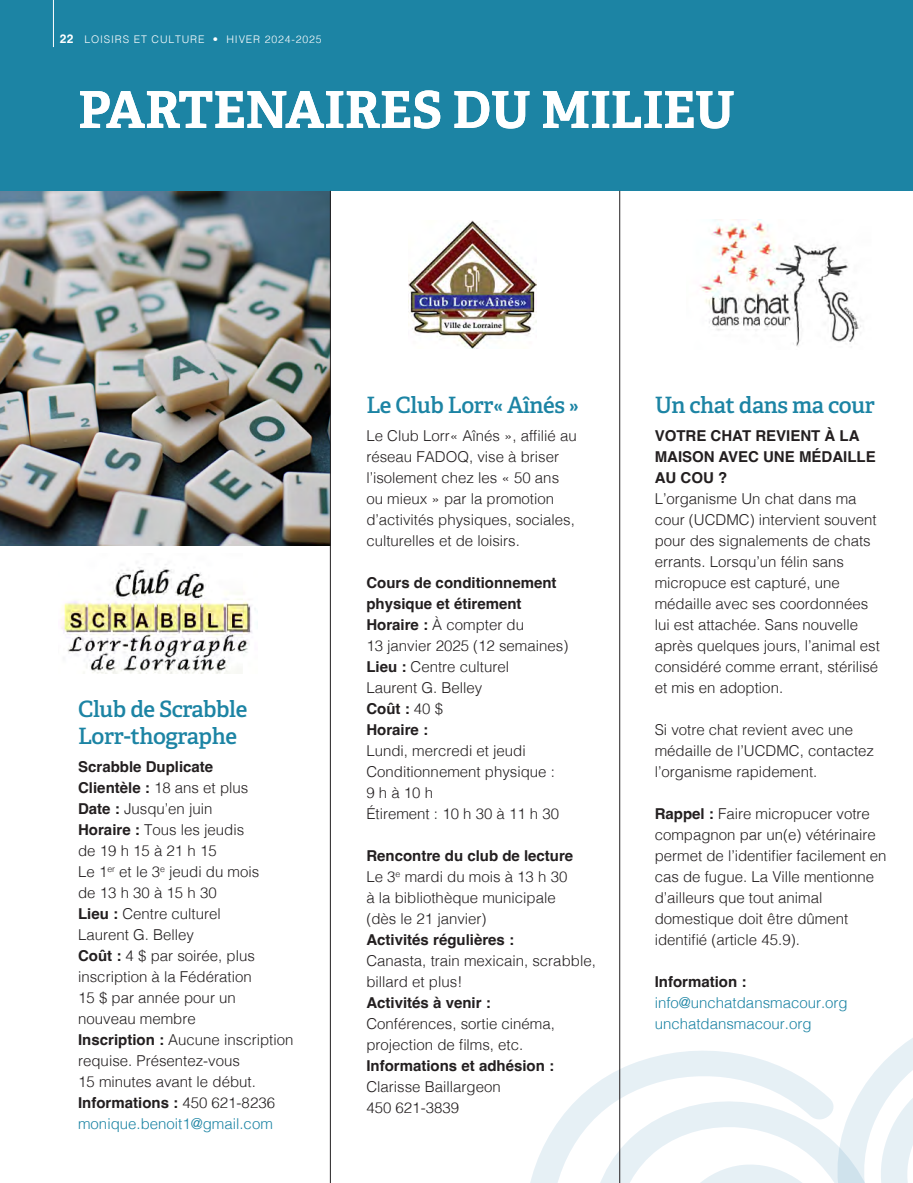
<style>
.page{position:relative;width:913px;height:1183px;background:#fff}
.page>*{position:absolute;margin:0;border:0;box-sizing:border-box;transform-origin:0 0}
.grand_titre_de_page{font:700 51px "Adelle PE";color:#fff}
.PAR_-_Texte_courant-10-2020{font:600 22.5px/27px "Adelle";letter-spacing:-.02em;color:#1c84a4}
.PAR_-_Texte_courant-10-2020-2{font:300 15px/21px "Helvetica";color:#231f20}
.PAR_-_Texte_courant-10-2020-3{font:700 15px/21px "Helvetica";color:#231f20}
.PAR_-_Texte_courant-10-2020-4{font:300 15px "Helvetica";color:#1c84a4}
.t1{font:300 10.5px "Helvetica";letter-spacing:.08em;color:#fff}
.s1{font-weight:700;font-size:12px}
.s2{font-weight:700}
.s3{font-weight:300}
</style>
<div class="page">
<img style="left:0;top:191px;width:330px;height:354px">
<svg style="left:530px;top:1038px;width:295px;height:144px"></svg>
<svg style="left:825px;top:1038px;width:87px;height:144px"></svg>
<div style="left:0;top:0;width:912px;height:191px;background:#1c84a4"></div>
<hr style="left:53px;top:0;width:1px;height:47px;background:#fff">
<hr style="left:330px;top:191px;width:1px;height:991px;background:#231f20">
<hr style="left:619px;top:191px;width:1px;height:991px;background:#231f20">
<img style="left:61px;top:564px;width:195px;height:109px">
<img style="left:408px;top:220px;width:128px;height:128px">
<img style="left:699px;top:219px;width:162px;height:127px">
<p class="t1" style="left:60px;top:31px;width:263px"><span class="s1">22</span> LOISIRS ET CULTURE • HIVER 2024-2025</p>
<p class="grand_titre_de_page" style="left:78px;top:73px;width:658px">PARTENAIRES DU MILIEU</p>
<p class="PAR_-_Texte_courant-10-2020" style="left:78px;top:695px;width:171px">Club de Scrabble<br>Lorr-thographe</p>
<p class="PAR_-_Texte_courant-10-2020-3" style="left:78px;top:757px;width:137px">Scrabble Duplicate</p>
<p class="PAR_-_Texte_courant-10-2020-2" style="left:78px;top:775px;width:172px"><span class="s2">Clientèle :</span> 18 ans et plus</p>
<p class="PAR_-_Texte_courant-10-2020-2" style="left:78px;top:796px;width:136px"><span class="s2">Date :</span> Jusqu’en juin</p>
<p class="PAR_-_Texte_courant-10-2020-2" style="left:78px;top:817px;width:167px"><span class="s2">Horaire :</span> Tous les jeudis</p>
<p class="PAR_-_Texte_courant-10-2020-2" style="left:78px;top:838px;width:183px">de 19 h 15 à 21 h 15<br>Le 1<sup>er</sup> et le 3<sup>e</sup> jeudi du mois</p>
<p class="PAR_-_Texte_courant-10-2020-2" style="left:78px;top:880px;width:140px">de 13 h 30 à 15 h 30</p>
<p class="PAR_-_Texte_courant-10-2020-2" style="left:78px;top:901px;width:144px"><span class="s2">Lieu :</span> Centre culturel</p>
<p class="PAR_-_Texte_courant-10-2020-2" style="left:78px;top:922px;width:117px">Laurent G. Belley</p>
<p class="PAR_-_Texte_courant-10-2020-2" style="left:78px;top:943px;width:178px"><span class="s2">Coût :</span> 4 $ par soirée, plus inscription à la Fédération</p>
<p class="PAR_-_Texte_courant-10-2020-2" style="left:78px;top:985px;width:159px">15 $ par année pour un</p>
<p class="PAR_-_Texte_courant-10-2020-2" style="left:78px;top:1006px;width:119px">nouveau membre</p>
<p class="PAR_-_Texte_courant-10-2020-2" style="left:78px;top:1027px;width:217px"><span class="s2">Inscription :</span> Aucune inscription requise. Présentez-vous</p>
<p class="PAR_-_Texte_courant-10-2020-2" style="left:78px;top:1069px;width:179px">15 minutes avant le début.</p>
<p class="PAR_-_Texte_courant-10-2020-3" style="left:78px;top:1093px;width:198px">Informations : <span class="s3">450 621-8236</span></p>
<p class="PAR_-_Texte_courant-10-2020-4" style="left:78px;top:1110px;width:196px">monique.benoit1@gmail.com</p>
<p class="PAR_-_Texte_courant-10-2020" style="left:366px;top:391px;width:214px">Le Club Lorr« Aînés »</p>
<p class="PAR_-_Texte_courant-10-2020-2" style="left:366px;top:423px;width:212px">Le Club Lorr« Aînés », affilié au réseau FADOQ, vise à briser l’isolement chez les « 50 ans ou mieux » par la promotion d’activités physiques, sociales, culturelles et de loisirs.</p>
<p class="PAR_-_Texte_courant-10-2020-3" style="left:366px;top:573px;width:192px">Cours de conditionnement</p>
<p class="PAR_-_Texte_courant-10-2020-3" style="left:366px;top:594px;width:157px">physique et étirement</p>
<p class="PAR_-_Texte_courant-10-2020-2" style="left:366px;top:612px;width:159px"><span class="s2">Horaire :</span> À compter du</p>
<p class="PAR_-_Texte_courant-10-2020-2" style="left:366px;top:633px;width:203px">13 janvier 2025 (12 semaines)</p>
<p class="PAR_-_Texte_courant-10-2020-2" style="left:366px;top:654px;width:144px"><span class="s2">Lieu :</span> Centre culturel</p>
<p class="PAR_-_Texte_courant-10-2020-2" style="left:366px;top:675px;width:117px">Laurent G. Belley</p>
<p class="PAR_-_Texte_courant-10-2020-3" style="left:366px;top:699px;width:78px">Coût : <span class="s3">40 $</span></p>
<p class="PAR_-_Texte_courant-10-2020-3" style="left:366px;top:720px;width:63px">Horaire :</p>
<p class="PAR_-_Texte_courant-10-2020-2" style="left:366px;top:738px;width:161px">Lundi, mercredi et jeudi</p>
<p class="PAR_-_Texte_courant-10-2020-2" style="left:366px;top:759px;width:190px">Conditionnement physique :</p>
<p class="PAR_-_Texte_courant-10-2020-2" style="left:366px;top:780px;width:68px">9 h à 10 h</p>
<p class="PAR_-_Texte_courant-10-2020-2" style="left:366px;top:801px;width:194px">Étirement : 10 h 30 à 11 h 30</p>
<p class="PAR_-_Texte_courant-10-2020-3" style="left:366px;top:846px;width:208px">Rencontre du club de lecture</p>
<p class="PAR_-_Texte_courant-10-2020-2" style="left:366px;top:864px;width:202px">Le 3<sup>e</sup> mardi du mois à 13 h 30</p>
<p class="PAR_-_Texte_courant-10-2020-2" style="left:366px;top:885px;width:191px">à la bibliothèque municipale</p>
<p class="PAR_-_Texte_courant-10-2020-2" style="left:366px;top:906px;width:122px">(dès le 21 janvier)</p>
<p class="PAR_-_Texte_courant-10-2020-3" style="left:366px;top:930px;width:149px">Activités régulières :</p>
<p class="PAR_-_Texte_courant-10-2020-2" style="left:366px;top:948px;width:231px">Canasta, train mexicain, scrabble, billard et plus!</p>
<p class="PAR_-_Texte_courant-10-2020-3" style="left:366px;top:993px;width:126px">Activités à venir :</p>
<p class="PAR_-_Texte_courant-10-2020-2" style="left:366px;top:1011px;width:190px">Conférences, sortie cinéma, projection de films, etc.</p>
<p class="PAR_-_Texte_courant-10-2020-3" style="left:366px;top:1056px;width:189px">Informations et adhésion :<br><span class="s3">Clarisse Baillargeon</span></p>
<p class="PAR_-_Texte_courant-10-2020-2" style="left:366px;top:1095px;width:94px">450 621-3839</p>
<p class="PAR_-_Texte_courant-10-2020" style="left:654px;top:391px;width:221px">Un chat dans ma cour</p>
<p class="PAR_-_Texte_courant-10-2020-3" style="left:654px;top:426px;width:222px">VOTRE CHAT REVIENT À LA<br>MAISON AVEC UNE MÉDAILLE<br>AU COU ?</p>
<p class="PAR_-_Texte_courant-10-2020-2" style="left:654px;top:486px;width:227px">L’organisme Un chat dans ma cour (UCDMC) intervient souvent pour des signalements de chats errants. Lorsqu’un félin sans micropuce est capturé, une médaille avec ses coordonnées lui est attachée. Sans nouvelle après quelques jours, l’animal est considéré comme errant, stérilisé et mis en adoption.</p>
<p class="PAR_-_Texte_courant-10-2020-2" style="left:654px;top:717px;width:221px">Si votre chat revient avec une médaille de l’UCDMC, contactez l’organisme rapidement.</p>
<p class="PAR_-_Texte_courant-10-2020-2" style="left:654px;top:801px;width:233px"><span class="s2">Rappel :</span> Faire micropucer votre compagnon par un(e) vétérinaire permet de l’identifier facilement en cas de fugue. La Ville mentionne d’ailleurs que tout animal domestique doit être dûment identifié (article 45.9).</p>
<p class="PAR_-_Texte_courant-10-2020-3" style="left:654px;top:972px;width:93px">Information :</p>
<p class="PAR_-_Texte_courant-10-2020-4" style="left:654px;top:989px;width:194px">info@unchatdansmacour.org</p>
<p class="PAR_-_Texte_courant-10-2020-4" style="left:654px;top:1010px;width:158px">unchatdansmacour.org</p>
</div>
